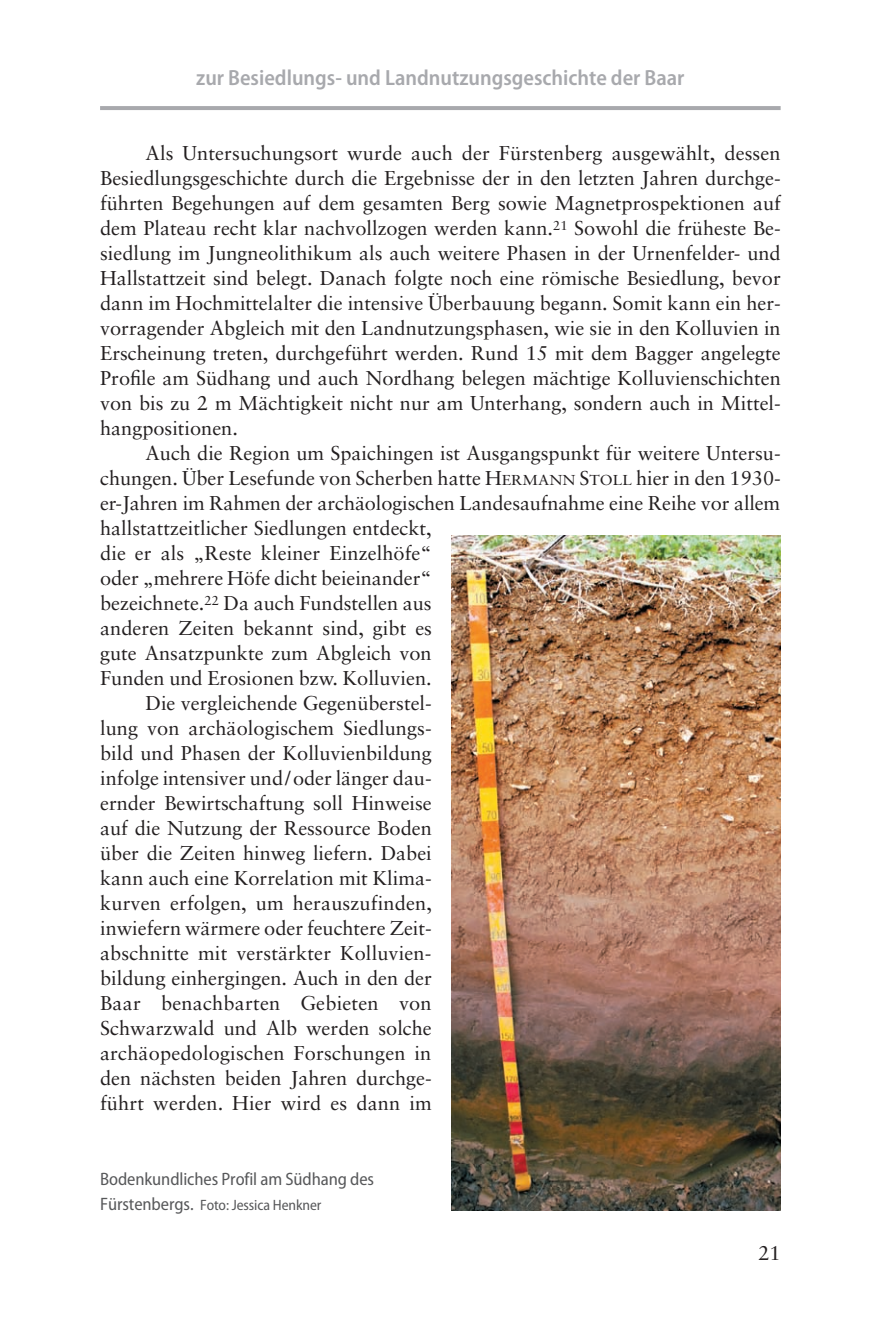
<style>
.page{position:relative;width:879px;height:1317px;background:#fff}
.page>*{position:absolute;margin:0;border:0;box-sizing:border-box;transform-origin:0 0}
.t1{font:600 semi-condensed 22px "Myriad Pro";color:#a8a9ad}
.t2{font:20px/25px "Sabon";color:#231f20;text-align:justify}
.t3{font:semi-condensed 18px "Myriad Pro";letter-spacing:-.005em;color:#57585a}
.t4{font:semi-condensed 15px "Myriad Pro";letter-spacing:-.005em;color:#57585a}
.s1{font-size:14.4px}
.s2{font-size:18px}
</style>
<div class="page">
<img style="left:100px;top:106px;width:681px;height:1105px">
<p class="t1" style="left:196px;top:69px;width:490px">zur Besiedlungs- und Landnutzungsgeschichte der Baar</p>
<p class="t2" style="left:100px;top:142px;width:682px;text-indent:45px">Als Untersuchungsort wurde auch der Fürstenberg ausgewählt, dessen Besiedlungsgeschichte durch die Ergebnisse der in den letzten Jahren durchge&shy;führten Begehungen auf dem gesamten Berg sowie Magnetprospektionen auf dem Plateau recht klar nachvollzogen werden kann.<sup>21</sup> Sowohl die früheste Be&shy;siedlung im Jungneolithikum als auch weitere Phasen in der Urnenfelder- und Hallstattzeit sind belegt. Danach folgte noch eine römische Besiedlung, bevor dann im Hochmittelalter die intensive Überbauung begann. Somit kann ein her&shy;vorragender Abgleich mit den Landnutzungsphasen, wie sie in den Kolluvien in Erscheinung treten, durchgeführt werden. Rund 15 mit dem Bagger angelegte Profile am Südhang und auch Nordhang belegen mächtige Kolluvienschichten von bis zu 2 m Mächtigkeit nicht nur am Unterhang, sondern auch in Mittel&shy;hangpositionen.</p>
<p class="t2" style="left:145px;top:442px;width:636px">Auch die Region um Spaichingen ist Ausgangspunkt für weitere Untersu-</p>
<p class="t2" style="left:100px;top:467px;width:682px">chungen. Über Lesefunde von Scherben hatte H<span class="s1">ERMANN</span> S<span class="s1">TOLL</span> hier in den 1930-</p>
<p class="t2" style="left:100px;top:492px;width:681px">er-Jahren im Rahmen der archäologischen Landesaufnahme eine Reihe vor allem</p>
<p class="t2" style="left:100px;top:517px;width:333px">hallstattzeitlicher Siedlungen entdeckt,</p>
<p class="t2" style="left:100px;top:542px;width:333px">die er als „Reste kleiner Einzelhöfe“</p>
<p class="t2" style="left:100px;top:567px;width:333px">oder „mehrere Höfe dicht beieinander“</p>
<p class="t2" style="left:100px;top:592px;width:333px">bezeichnete.<sup>22</sup> Da auch Fundstellen aus</p>
<p class="t2" style="left:100px;top:617px;width:333px">anderen Zeiten bekannt sind, gibt es</p>
<p class="t2" style="left:100px;top:642px;width:333px">gute Ansatzpunkte zum Abgleich von</p>
<p class="t2" style="left:100px;top:667px;width:333px">Funden und Erosionen bzw. Kolluvien.</p>
<p class="t2" style="left:145px;top:692px;width:288px">Die vergleichende Gegenüberstel-</p>
<p class="t2" style="left:100px;top:717px;width:333px">lung von archäologischem Siedlungs-</p>
<p class="t2" style="left:100px;top:742px;width:333px">bild und Phasen der Kolluvienbildung</p>
<p class="t2" style="left:100px;top:767px;width:333px">infolge intensiver und/oder länger dau-</p>
<p class="t2" style="left:100px;top:792px;width:333px">ernder Bewirtschaftung soll Hinweise</p>
<p class="t2" style="left:100px;top:817px;width:333px">auf die Nutzung der Ressource Boden</p>
<p class="t2" style="left:100px;top:842px;width:333px">über die Zeiten hinweg liefern. Dabei</p>
<p class="t2" style="left:100px;top:867px;width:333px">kann auch eine Korrelation mit Klima-</p>
<p class="t2" style="left:100px;top:892px;width:333px">kurven erfolgen, um herauszufinden,</p>
<p class="t2" style="left:100px;top:917px;width:333px">inwiefern wärmere oder feuchtere Zeit-</p>
<p class="t2" style="left:100px;top:942px;width:333px">abschnitte mit verstärkter Kolluvien-</p>
<p class="t2" style="left:100px;top:967px;width:333px">bildung einhergingen. Auch in den der</p>
<p class="t2" style="left:100px;top:992px;width:333px">Baar benachbarten Gebieten von</p>
<p class="t2" style="left:100px;top:1017px;width:333px">Schwarzwald und Alb werden solche</p>
<p class="t2" style="left:100px;top:1042px;width:333px">archäopedologischen Forschungen in</p>
<p class="t2" style="left:100px;top:1067px;width:333px">den nächsten beiden Jahren durchge-</p>
<p class="t2" style="left:100px;top:1092px;width:333px">führt werden. Hier wird es dann im</p>
<p class="t3" style="left:100px;top:1172px;width:275px">Bodenkundliches Profil am Südhang des</p>
<p class="t4" style="left:100px;top:1199px;width:223px"><span class="s2">Fürstenbergs.</span> Foto: Jessica Henkner</p>
<p class="t2" style="left:758px;top:1242px;width:24px">21</p>
</div>
